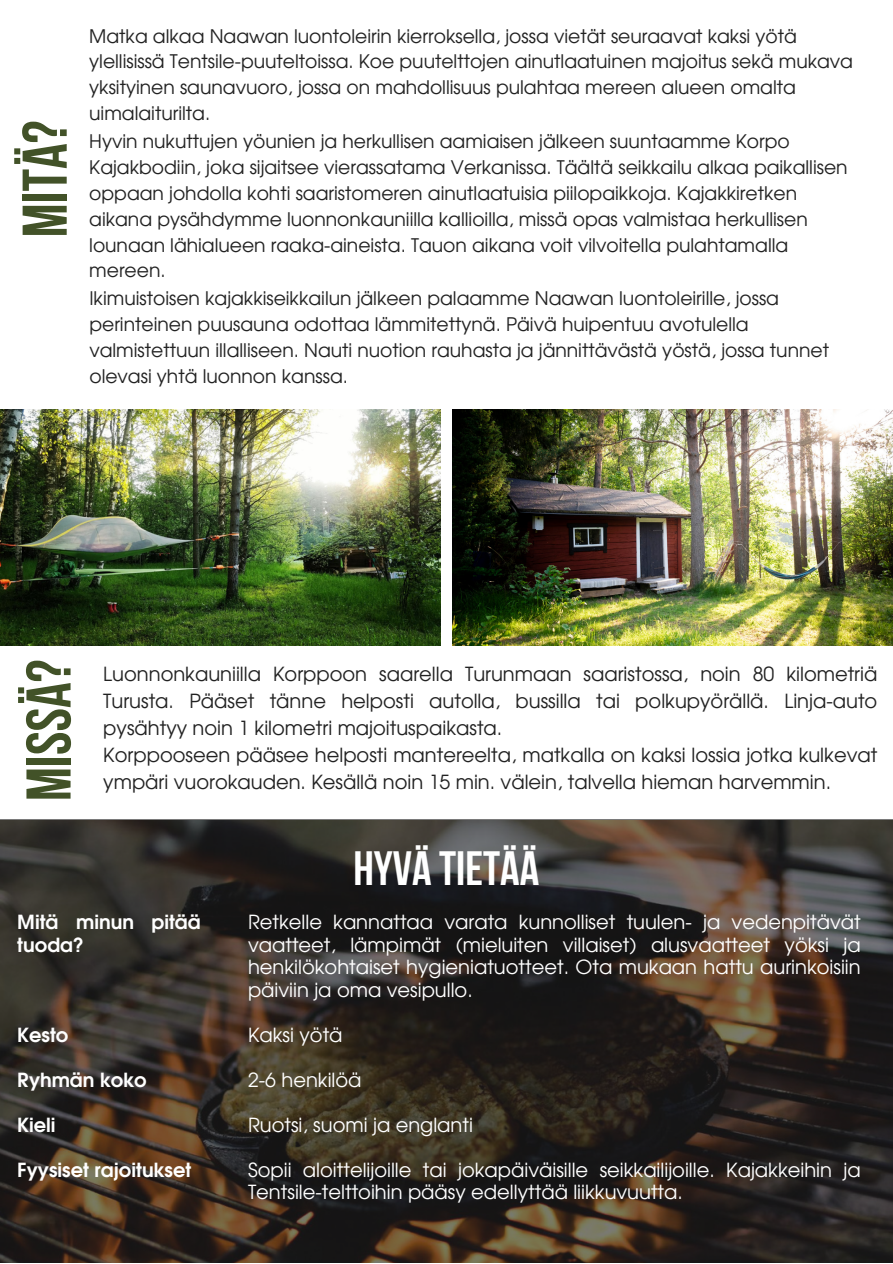
<style>
.page{position:relative;width:893px;height:1264px;background:#fff}
.page>*{position:absolute;margin:0;border:0;box-sizing:border-box;transform-origin:0 0}
.t1{font:700 63px "Bebas Neue";color:#425228}
.t2{font:700 48px "Bebas Neue";color:#fff}
.t3{font:19.5px/22.5px "Evolventa";color:#fff;text-align:justify}
.t4{font:19.5px/27px "Evolventa";color:#222;text-align:justify}
.t5{font:700 19.5px/22.5px "Evolventa";color:#fff}
.t6{font:18.75px/25.8px "Evolventa";color:#222}
</style>
<div class="page">
<img style="left:0;top:409px;width:441px;height:236px">
<img style="left:452px;top:409px;width:440px;height:236px">
<svg style="left:0;top:819px;width:892px;height:443px;background:#342d26"></svg>
<p class="t1" style="left:19px;top:237px;width:118px;rotate:-90deg">MITÄ?</p>
<p class="t6" style="left:89px;top:24px;width:765px">Matka alkaa Naawan luontoleirin kierroksella, jossa vietät seuraavat kaksi yötä ylellisissä Tentsile-puuteltoissa. Koe puutelttojen ainutlaatuinen majoitus sekä mukava yksityinen saunavuoro, jossa on mahdollisuus pulahtaa mereen alueen omalta uimalaiturilta.</p>
<p class="t6" style="left:89px;top:130px;width:759px">Hyvin nukuttujen yöunien ja herkullisen aamiaisen jälkeen suuntaamme Korpo Kajakbodiin, joka sijaitsee vierassatama Verkanissa. Täältä seikkailu alkaa paikallisen oppaan johdolla kohti saaristomeren ainutlaatuisia piilopaikkoja. Kajakkiretken aikana pysähdymme luonnonkauniilla kallioilla, missä opas valmistaa herkullisen lounaan lähialueen raaka-aineista. Tauon aikana voit vilvoitella pulahtamalla mereen.</p>
<p class="t6" style="left:89px;top:287px;width:741px">Ikimuistoisen kajakkiseikkailun jälkeen palaamme Naawan luontoleirille, jossa perinteinen puusauna odottaa lämmitettynä. Päivä huipentuu avotulella valmistettuun illalliseen. Nauti nuotion rauhasta ja jännittävästä yöstä, jossa tunnet olevasi yhtä luonnon kanssa.</p>
<p class="t1" style="left:23px;top:801px;width:143px;rotate:-90deg">MISSÄ?</p>
<p class="t4" style="left:103px;top:661px;width:775px">Luonnonkauniilla Korppoon saarella Turunmaan saaristossa, noin 80 kilometriä Turusta. Pääset tänne helposti autolla, bussilla tai polkupyörällä. Linja-auto pysähtyy noin 1 kilometri majoituspaikasta.</p>
<p class="t4" style="left:103px;top:742px;width:775px">Korppooseen pääsee helposti mantereelta, matkalla on kaksi lossia jotka kulkevat ympäri vuorokauden. Kesällä noin 15 min. välein, talvella hieman harvemmin.</p>
<p class="t5" style="left:17px;top:912px;width:185px">Mitä minun pitää tuoda?</p>
<p class="t5" style="left:17px;top:1024px;width:53px">Kesto</p>
<p class="t5" style="left:17px;top:1069px;width:131px">Ryhmän koko</p>
<p class="t5" style="left:17px;top:1114px;width:40px">Kieli</p>
<p class="t5" style="left:17px;top:1159px;width:175px">Fyysiset rajoitukset</p>
<p class="t2" style="left:353px;top:848px;width:187px">HYVÄ TIETÄÄ</p>
<p class="t3" style="left:248px;top:912px;width:614px">Retkelle kannattaa varata kunnolliset tuulen- ja vedenpitävät vaatteet, lämpimät (mieluiten villaiset) alusvaatteet yöksi ja henkilökohtaiset hygieniatuotteet. Ota mukaan hattu aurinkoisiin päiviin ja oma vesipullo.</p>
<p class="t3" style="left:248px;top:1024px;width:96px">Kaksi yötä</p>
<p class="t3" style="left:248px;top:1069px;width:115px">2-6 henkilöä</p>
<p class="t3" style="left:248px;top:1114px;width:226px">Ruotsi, suomi ja englanti</p>
<p class="t3" style="left:248px;top:1159px;width:614px">Sopii aloittelijoille tai jokapäiväisille seikkailijoille. Kajakkeihin ja<br>Tentsile-telttoihin pääsy edellyttää liikkuvuutta.</p>
</div>
